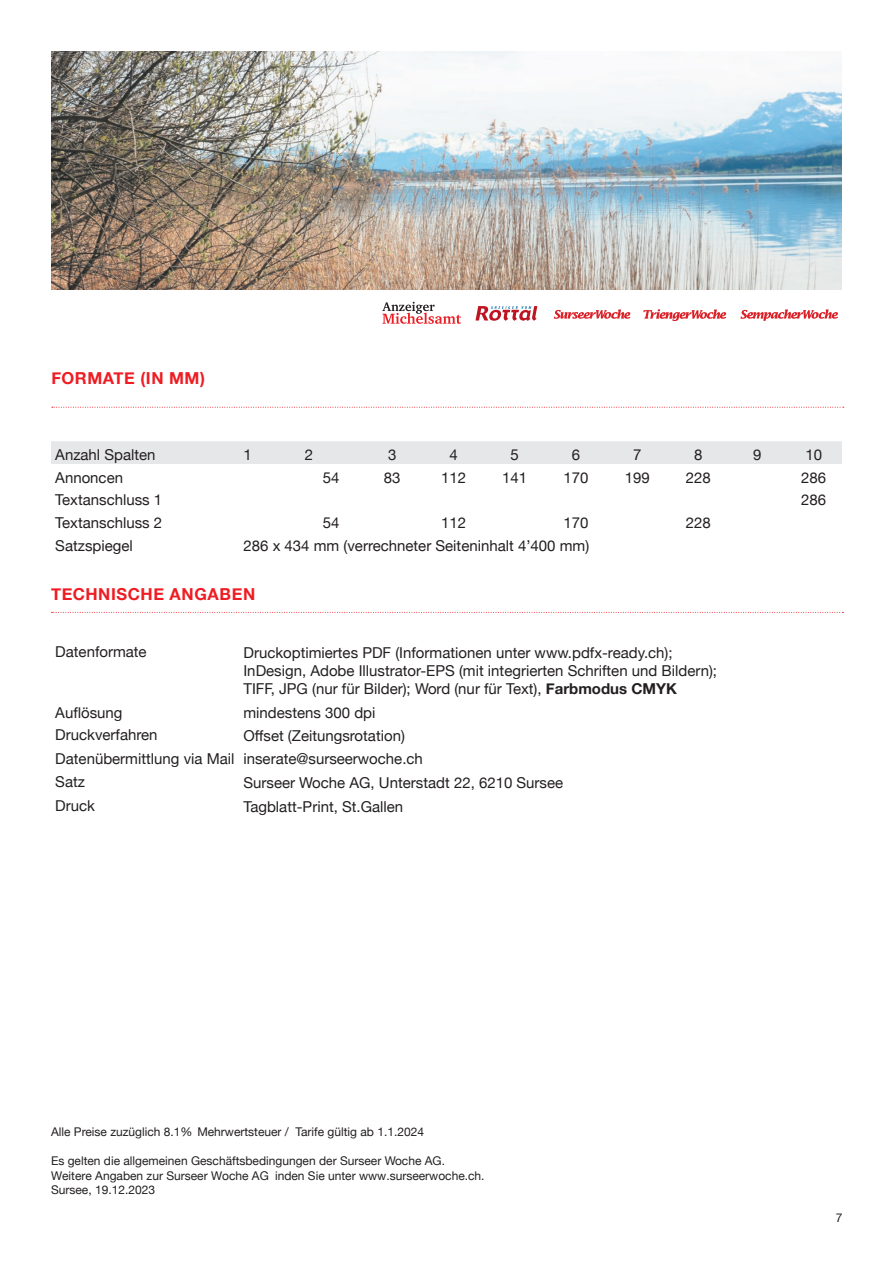
<style>
.page{position:relative;width:893px;height:1263px;background:#fff}
.page>*{position:absolute;margin:0;border:0;box-sizing:border-box;transform-origin:0 0}
.t1{font:700 16.5px "Helvetica Neue";letter-spacing:.035em;color:#ee1d23}
.t2{font:15px/18px "Helvetica Neue";color:#231f20}
.t3{font:12px/14.4px "Helvetica Neue";color:#231f20}
.s1{font-weight:700}
</style>
<div class="page">
<img style="left:51px;top:51px;width:791px;height:238px">
<div style="left:51px;top:441px;width:791px;height:23px;background:#e6e7e9"></div>
<svg style="left:52px;top:407px;width:792px;height:1px"></svg>
<svg style="left:51px;top:612px;width:792px;height:1px"></svg>
<svg style="left:554px;top:310px;width:76px;height:9px"></svg>
<svg style="left:643px;top:309px;width:83px;height:12px"></svg>
<svg style="left:740px;top:309px;width:98px;height:12px"></svg>
<svg style="left:382px;top:302px;width:79px;height:22px"></svg>
<svg style="left:475px;top:306px;width:62px;height:15px"></svg>
<p class="t1" style="left:51px;top:365px;width:155px">FORMATE (IN MM)</p>
<p class="t2" style="left:55px;top:446px;width:102px">Anzahl Spalten</p>
<p class="t2" style="left:243px;top:446px;width:10px">1</p>
<p class="t2" style="left:305px;top:446px;width:10px">2</p>
<p class="t2" style="left:388px;top:446px;width:10px">3</p>
<p class="t2" style="left:449px;top:446px;width:10px">4</p>
<p class="t2" style="left:511px;top:446px;width:10px">5</p>
<p class="t2" style="left:572px;top:446px;width:10px">6</p>
<p class="t2" style="left:633px;top:446px;width:10px">7</p>
<p class="t2" style="left:694px;top:446px;width:10px">8</p>
<p class="t2" style="left:753px;top:446px;width:10px">9</p>
<p class="t2" style="left:805px;top:446px;width:18px">10</p>
<p class="t2" style="left:55px;top:469px;width:69px">Annoncen</p>
<p class="t2" style="left:323px;top:469px;width:18px">54</p>
<p class="t2" style="left:384px;top:469px;width:18px">83</p>
<p class="t2" style="left:441px;top:469px;width:27px">112</p>
<p class="t2" style="left:502px;top:469px;width:27px">141</p>
<p class="t2" style="left:563px;top:469px;width:27px">170</p>
<p class="t2" style="left:625px;top:469px;width:27px">199</p>
<p class="t2" style="left:686px;top:469px;width:27px">228</p>
<p class="t2" style="left:801px;top:469px;width:27px">286</p>
<p class="t2" style="left:55px;top:492px;width:108px">Textanschluss 1</p>
<p class="t2" style="left:801px;top:492px;width:27px">286</p>
<p class="t2" style="left:55px;top:515px;width:108px">Textanschluss 2</p>
<p class="t2" style="left:323px;top:515px;width:18px">54</p>
<p class="t2" style="left:441px;top:515px;width:27px">112</p>
<p class="t2" style="left:563px;top:515px;width:27px">170</p>
<p class="t2" style="left:686px;top:515px;width:27px">228</p>
<p class="t2" style="left:55px;top:537px;width:79px">Satzspiegel</p>
<p class="t2" style="left:243px;top:537px;width:347px">286 x 434 mm (verrechneter Seiteninhalt 4’400 mm)</p>
<p class="t1" style="left:51px;top:581px;width:206px">TECHNISCHE ANGABEN</p>
<p class="t2" style="left:55px;top:644px;width:93px">Datenformate</p>
<p class="t2" style="left:243px;top:645px;width:475px">Druckoptimiertes PDF (Informationen unter www.pdfx-ready.ch);<br>InDesign, Adobe Illustrator-EPS (mit integrierten Schriften und Bildern);<br>TIFF, JPG (nur für Bilder); Word (nur für Text), <span class="s1">Farbmodus CMYK</span></p>
<p class="t2" style="left:55px;top:704px;width:69px">Auflösung</p>
<p class="t2" style="left:243px;top:704px;width:134px">mindestens 300 dpi</p>
<p class="t2" style="left:55px;top:727px;width:104px">Druckverfahren</p>
<p class="t2" style="left:55px;top:725px;width:369px;line-height:23.2px;text-indent:188px">Offset (Zeitungsrotation)<br>Datenübermittlung via Mail inserate@surseerwoche.ch<br>Satz</p>
<p class="t2" style="left:243px;top:774px;width:321px">Surseer Woche AG, Unterstadt 22, 6210 Sursee</p>
<p class="t2" style="left:55px;top:797px;width:41px">Druck</p>
<p class="t2" style="left:243px;top:798px;width:161px">Tagblatt-Print, St.Gallen</p>
<p class="t3" style="left:51px;top:1126px;width:375px">Alle Preise zuzüglich 8.1% Mehrwertsteuer / Tarife gültig ab 1.1.2024</p>
<p class="t3" style="left:51px;top:1154px;width:435px">Es gelten die allgemeinen Geschäftsbedingungen der Surseer Woche AG.<br>Weitere Angaben zur Surseer Woche AG inden Sie unter www.surseerwoche.ch.<br>Sursee, 19.12.2023</p>
<p class="t3" style="left:836px;top:1211px;width:8px">7</p>
</div>
